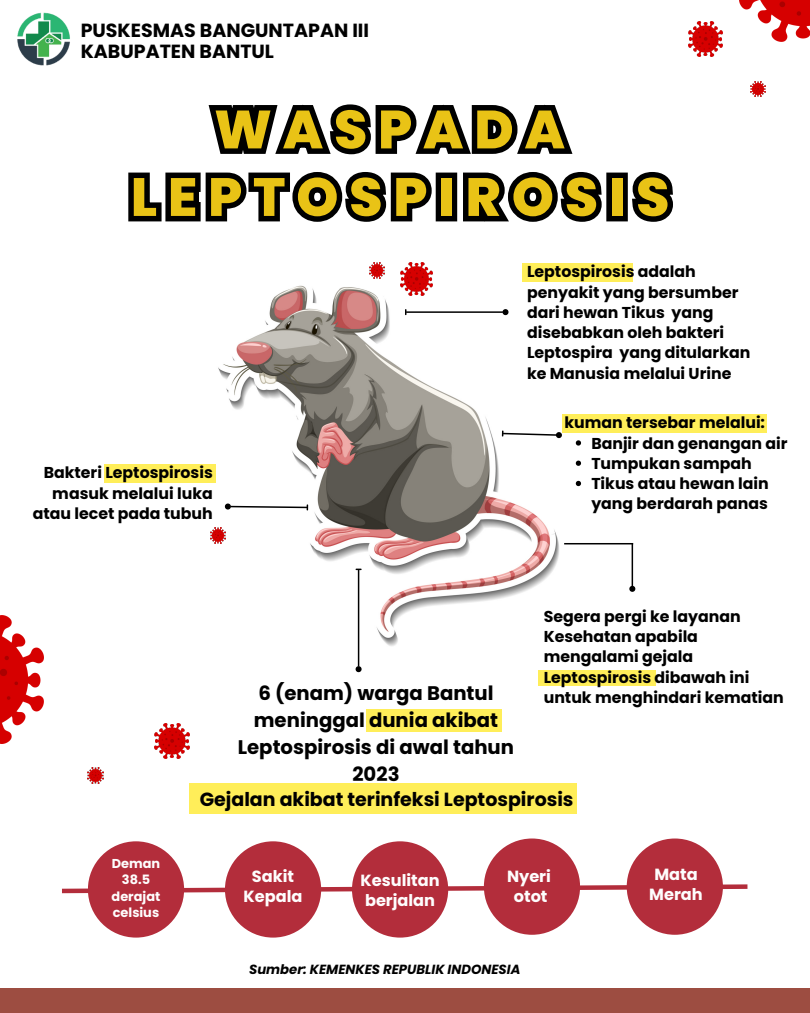
<style>
.page{position:relative;width:810px;height:1013px;background:#fff}
.page>*{position:absolute;margin:0;border:0;box-sizing:border-box;transform-origin:0 0}
.t1{font:800 53.7px/67.5px "Poppins";letter-spacing:.2em;color:#e9c316;text-align:center}
.t2{font:700 19.7px/26.9px "Poppins";color:#000;text-align:center}
.t3{font:700 19px/21px "Poppins";color:#000}
.t4{font:700 16.1px/20.2px "Poppins";color:#fefdfd;text-align:center}
.t5{font:700 15.8px/20.2px "Poppins";color:#000}
.t6{font:italic 700 13.2px "Poppins";color:#000}
.t7{font:700 12.9px/16.5px "Poppins";color:#fefdfd;text-align:center}
</style>
<div class="page">
<img style="left:213px;top:274px;width:352px;height:378px">
<hr style="left:358px;top:569px;width:1px;height:97px;background:#000">
<svg style="left:355px;top:665px;width:7px;height:8px"></svg>
<div style="left:366px;top:708px;width:136px;height:23px;background:#ffee59"></div>
<hr style="left:406px;top:311px;width:97px;height:2px;background:#000">
<svg style="left:501px;top:308px;width:9px;height:8px"></svg>
<div style="left:523px;top:263px;width:110px;height:19px;background:#ffee59"></div>
<svg style="left:502px;top:430px;width:61px;height:9px"></svg>
<div style="left:562px;top:414px;width:204px;height:19px;background:#ffee59"></div>
<svg style="left:224px;top:502px;width:85px;height:8px"></svg>
<div style="left:104px;top:464px;width:112px;height:18px;background:#ffee59"></div>
<div style="left:189px;top:783px;width:387px;height:30px;background:#ffee59"></div>
<div style="left:88px;top:841px;width:96px;height:96px;background:#b32d3b;border-radius:50%"></div>
<div style="left:225px;top:841px;width:96px;height:96px;background:#b32d3b;border-radius:50%"></div>
<div style="left:352px;top:841px;width:96px;height:96px;background:#b32d3b;border-radius:50%"></div>
<div style="left:484px;top:838px;width:96px;height:96px;background:#b32d3b;border-radius:50%"></div>
<div style="left:627px;top:838px;width:96px;height:96px;background:#b32d3b;border-radius:50%"></div>
<svg style="left:62px;top:882px;width:686px;height:13px"></svg>
<div style="left:0;top:987px;width:810px;height:25px;background:#9d4d41"></div>
<img style="left:17px;top:12px;width:53px;height:54px">
<img style="left:400px;top:263px;width:32px;height:32px">
<img style="left:369px;top:263px;width:16px;height:16px">
<img style="left:210px;top:527px;width:16px;height:16px">
<hr style="left:564px;top:543px;width:69px;height:1px;background:#000">
<hr style="left:632px;top:543px;width:1px;height:43px;background:#000">
<svg style="left:629px;top:584px;width:7px;height:8px"></svg>
<div style="left:538px;top:670px;width:117px;height:16px;background:#ffee59"></div>
<img style="left:0;top:615px;width:44px;height:128px">
<img style="left:88px;top:767px;width:16px;height:16px">
<img style="left:155px;top:723px;width:34px;height:35px">
<img style="left:740px;top:0;width:70px;height:41px">
<img style="left:688px;top:22px;width:35px;height:34px">
<img style="left:750px;top:81px;width:16px;height:16px">
<svg style="left:208px;top:104px;width:365px;height:51px"></svg>
<svg style="left:128px;top:172px;width:545px;height:50px"></svg>
<svg style="left:576px;top:440px;width:5px;height:5px"></svg>
<svg style="left:576px;top:460px;width:5px;height:6px"></svg>
<svg style="left:576px;top:481px;width:5px;height:5px"></svg>
<p class="t3" style="left:81px;top:20px;width:290px">PUSKESMAS BANGUNTAPAN III<br>KABUPATEN BANTUL</p>
<h1 class="t1" style="left:131px;top:96px;width:540px">WASPADA<br>LEPTOSPIROSIS</h1>
<p class="t5" style="left:527px;top:262px;width:225px">Leptospirosis adalah penyakit yang bersumber dari hewan Tikus yang disebabkan oleh bakteri<br>Leptospira yang ditularkan ke Manusia melalui Urine</p>
<p class="t5" style="left:33px;top:462px;width:182px;text-align:right">Bakteri Leptospirosis masuk melalui luka atau lecet pada tubuh</p>
<p class="t5" style="left:565px;top:412px;width:202px">kuman tersebar melalui:</p>
<p class="t5" style="left:591px;top:433px;width:198px">Banjir dan genangan air<br>Tumpukan sampah<br>Tikus atau hewan lain yang berdarah panas</p>
<p class="t2" style="left:238px;top:679px;width:278px">6 (enam) warga Bantul meninggal dunia akibat<br>Leptospirosis di awal tahun<br>2023</p>
<p class="t5" style="left:544px;top:606px;width:242px">Segera pergi ke layanan<br>Kesehatan apabila mengalami gejala<br>Leptospirosis dibawah ini untuk menghindari kematian</p>
<p class="t3" style="left:200px;top:789px;width:375px">Gejalan akibat terinfeksi Leptospirosis</p>
<p class="t7" style="left:112px;top:855px;width:50px">Deman<br>38.5 derajat celsius</p>
<p class="t4" style="left:244px;top:866px;width:60px">Sakit<br>Kepala</p>
<p class="t4" style="left:361px;top:870px;width:80px;text-align:left">Kesulitan berjalan</p>
<p class="t4" style="left:507px;top:866px;width:45px">Nyeri otot</p>
<p class="t4" style="left:649px;top:864px;width:55px">Mata<br>Merah</p>
<p class="t6" style="left:249px;top:959px;width:273px">Sumber: KEMENKES REPUBLIK INDONESIA</p>
</div>
